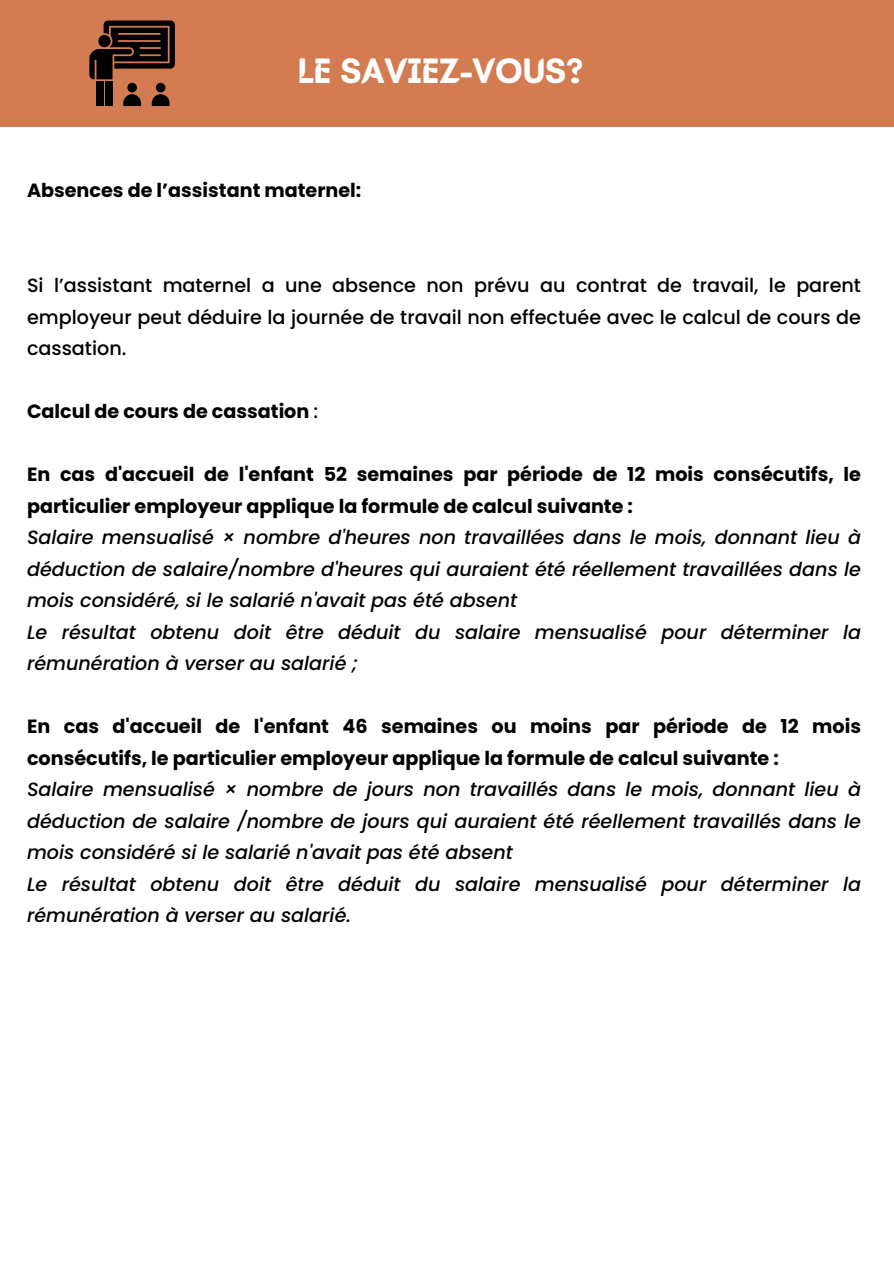
<style>
.page{position:relative;width:894px;height:1264px;background:#fff}
.page>*{position:absolute;margin:0;border:0;box-sizing:border-box;transform-origin:0 0}
.t1{font:700 36px "Batangas";color:#fff}
.t2{font:italic 500 19.2px/31.5px "Poppins";color:#000;text-align:justify}
.t3{font:700 19.2px/31.5px "Poppins";color:#000}
.t4{font:500 19.2px/31.5px "Poppins";color:#000;text-align:justify}
.s1{font-weight:500}
</style>
<div class="page">
<div style="left:0;top:0;width:893px;height:127px;background:#d37b51"></div>
<svg style="left:89px;top:20px;width:86px;height:86px"></svg>
<p class="t1" style="left:297px;top:49px;width:287px">LE SAVIEZ-VOUS?</p>
<h1 class="t3" style="left:27px;top:175px;width:336px">Absences de l’assistant maternel:</h1>
<p class="t4" style="left:27px;top:269px;width:835px">Si l’assistant maternel a une absence non prévu au contrat de travail, le parent employeur peut déduire la journée de travail non effectuée avec le calcul de cours de cassation.</p>
<p class="t3" style="left:27px;top:395px;width:292px">Calcul de cours de cassation <span class="s1">:</span></p>
<p class="t3" style="left:27px;top:458px;width:835px">En cas d'accueil de l'enfant 52 semaines par période de 12 mois consécutifs, le particulier employeur applique la formule de calcul suivante :</p>
<p class="t2" style="left:27px;top:521px;width:835px">Salaire mensualisé × nombre d'heures non travaillées dans le mois, donnant lieu à déduction de salaire/nombre d'heures qui auraient été réellement travaillées dans le mois considéré, si le salarié n'avait pas été absent</p>
<p class="t2" style="left:27px;top:616px;width:835px">Le résultat obtenu doit être déduit du salaire mensualisé pour déterminer la rémunération à verser au salarié ;</p>
<p class="t3" style="left:27px;top:710px;width:835px">En cas d'accueil de l'enfant 46 semaines ou moins par période de 12 mois consécutifs, le particulier employeur applique la formule de calcul suivante :</p>
<p class="t2" style="left:27px;top:773px;width:835px">Salaire mensualisé × nombre de jours non travaillés dans le mois, donnant lieu à déduction de salaire /nombre de jours qui auraient été réellement travaillés dans le mois considéré si le salarié n'avait pas été absent</p>
<p class="t2" style="left:27px;top:868px;width:835px">Le résultat obtenu doit être déduit du salaire mensualisé pour déterminer la rémunération à verser au salarié.</p>
</div>
